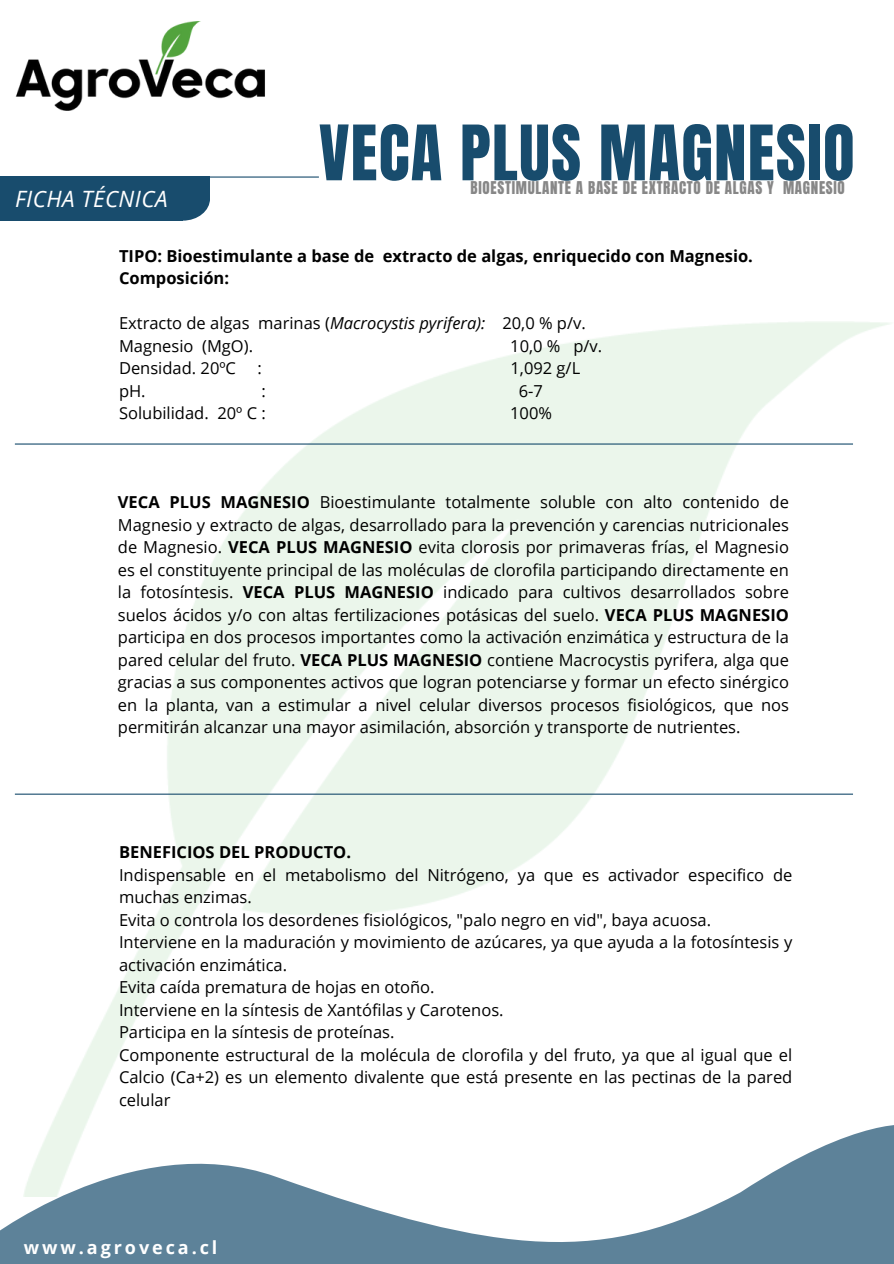
<style>
.page{position:relative;width:894px;height:1264px;background:#fff}
.page>*{position:absolute;margin:0;border:0;box-sizing:border-box;transform-origin:0 0}
.t1{font:64.95px "Anton";letter-spacing:.02em;color:#184c6d}
.t2{font:italic 22.5px "Open Sans";letter-spacing:.02em;color:#fff}
.t3{font:700 18px "Open Sans";letter-spacing:.16em;color:#fff}
.t4{font:16.5px/22.5px "Open Sans";color:#000}
.t5{font:700 16.5px/22.5px "Open Sans";color:#000}
.t6{font:15px "Anton";letter-spacing:.045em;color:#878787}
.s1{font-style:italic}
.s2{font-weight:700}
</style>
<div class="page">
<svg style="left:0;top:1125px;width:893px;height:138px;fill:#5d8299"></svg>
<img style="left:24px;top:322px;width:868px;height:874px">
<img style="left:15px;top:21px;width:250px;height:89px">
<div style="left:155px;top:176px;width:55px;height:45px;background:#184c6d;border-radius:50%"></div>
<hr style="left:15px;top:443px;width:837px;height:1px;background:#184c6d">
<hr style="left:15px;top:793px;width:837px;height:1px;background:#184c6d">
<hr style="left:9px;top:176px;width:310px;height:2px;background:#184c6d">
<div style="left:0;top:176px;width:183px;height:45px;background:#184c6d"></div>
<div style="left:167px;top:176px;width:43px;height:22px;background:#184c6d"></div>
<h2 class="t2" style="left:15px;top:183px;width:154px">FICHA TÉCNICA</h2>
<h3 class="t1" style="left:319px;top:106px;width:537px">VECA PLUS MAGNESIO</h3>
<h4 class="t6" style="left:470px;top:177px;width:305px">BIOESTIMULANTE A BASE DE EXTRACTO DE ALGAS Y</h4>
<h4 class="t6" style="left:782px;top:177px;width:63px">MAGNESIO</h4>
<p class="t5" style="left:119px;top:244px;width:635px">TIPO: Bioestimulante a base de extracto de algas, enriquecido con Magnesio.<br>Composición:</p>
<h4 class="t4" style="left:119px;top:311px;width:468px">Extracto de algas marinas (<span class="s1">Macrocystis pyrifera):</span> 20,0 % p/v.<br>Magnesio (MgO).</h4>
<h4 class="t4" style="left:510px;top:334px;width:93px">10,0 % p/v.</h4>
<h4 class="t4" style="left:119px;top:356px;width:118px">Densidad. 20ºC</h4>
<h4 class="t4" style="left:257px;top:356px;width:6px">:</h4>
<h4 class="t4" style="left:510px;top:356px;width:71px">1,092 g/L</h4>
<h4 class="t4" style="left:119px;top:379px;width:28px">pH.</h4>
<h4 class="t4" style="left:261px;top:379px;width:6px">:</h4>
<h4 class="t4" style="left:518px;top:379px;width:26px">6-7</h4>
<h4 class="t4" style="left:119px;top:401px;width:148px">Solubilidad. 20º C :</h4>
<h4 class="t4" style="left:510px;top:401px;width:43px">100%</h4>
<h4 class="t4" style="left:118px;top:490px;width:672px;text-align:justify"><span class="s2">VECA PLUS MAGNESIO</span> Bioestimulante totalmente soluble con alto contenido de Magnesio y extracto de algas, desarrollado para la prevención y carencias nutricionales de Magnesio. <span class="s2">VECA PLUS MAGNESIO</span> evita clorosis por primaveras frías, el Magnesio es el constituyente principal de las moléculas de clorofila participando directamente en la fotosíntesis. <span class="s2">VECA PLUS MAGNESIO</span> indicado para cultivos desarrollados sobre suelos ácidos y/o con altas fertilizaciones potásicas del suelo. <span class="s2">VECA PLUS MAGNESIO </span>participa en dos procesos importantes como la activación enzimática y estructura de la pared celular del fruto. <span class="s2">VECA PLUS MAGNESIO</span> contiene Macrocystis pyrifera, alga que gracias a sus componentes activos que logran potenciarse y formar un efecto sinérgico en la planta, van a estimular a nivel celular diversos procesos fisiológicos, que nos permitirán alcanzar una mayor asimilación, absorción y transporte de nutrientes.</h4>
<h1 class="t4" style="left:119px;top:840px;width:674px"><span class="s2">BENEFICIOS DEL PRODUCTO.<br></span>Indispensable en el metabolismo del Nitrógeno, ya que es activador especifico de muchas enzimas.<br>Evita o controla los desordenes fisiológicos, "palo negro en vid", baya acuosa.<br>Interviene en la maduración y movimiento de azúcares, ya que ayuda a la fotosíntesis y activación enzimática.<br>Evita caída prematura de hojas en otoño.<br>Interviene en la síntesis de Xantófilas y Carotenos.<br>Participa en la síntesis de proteínas.<br>Componente estructural de la molécula de clorofila y del fruto, ya que al igual que el Calcio (Ca+2) es un elemento divalente que está presente en las pectinas de la pared celular</h1>
<p class="t3" style="left:24px;top:1234px;width:195px">www.agroveca.cl</p>
</div>
